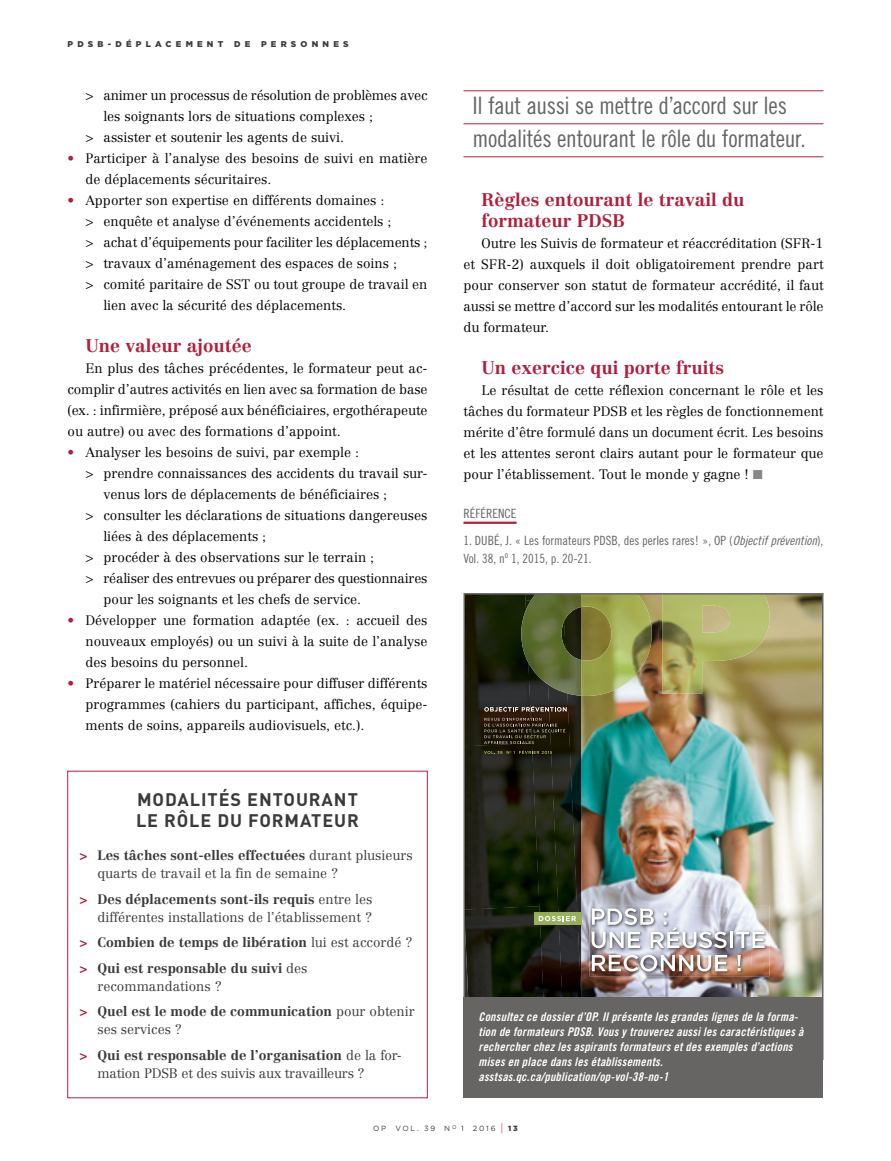
<style>
.page{position:relative;width:891px;height:1161px;background:#fff}
.page>*{position:absolute;margin:0;border:0;box-sizing:border-box;transform-origin:0 0}
.t1{font:24px/33px "Trade Gothic LT Pro Cn 18";letter-spacing:-.015em;color:#666564}
.t2{font:700 18px/21px "Centennial";color:#b0203e}
.t3{font:700 18px/21px "DIN";letter-spacing:.05em;color:#3b3a39}
.t4{font:300 13.5px/21px "Centennial";color:#000;text-align:justify}
.t5{font:300 13.5px/18px "Centennial";color:#3b3a39}
.t6{font:700 13.5px/25.5px "Centennial";color:#3b3a39}
.t7{font:12.75px/18px "Trade Gothic LT Pro Cn 18";color:#666564}
.t8{font:12px/15px "Trade Gothic LT Pro Bd Cn 20 Obl";letter-spacing:.02em;color:#fff}
.t9{font:900 8.4px "Gotham";letter-spacing:.5em;color:#3b3a39}
.t10{font:7.5px "Gotham";letter-spacing:.225em;color:#3b3a39}
.s1{color:#b0203e}
.s2{font-weight:900;color:#b0203e}
.s3{font-weight:700}
.s4{font-weight:300}
.s5{font-family:"European Pi Three";font-weight:400;font-size:15px;color:#878585}
.s6{font-family:"Trade Gothic LT Pro Cn 18 Obl"}
.s7{font-size:11.25px;color:#b0203e}
.s8{font-weight:900}
</style>
<div class="page">
<img style="left:581px;top:596px;width:240px;height:401px">
<img style="left:467px;top:596px;width:61px;height:147px">
<img style="left:528px;top:696px;width:20px;height:301px">
<img style="left:548px;top:696px;width:33px;height:301px">
<img style="left:467px;top:743px;width:72px;height:163px">
<img style="left:467px;top:906px;width:79px;height:91px">
<svg style="left:484px;top:706px;width:83px;height:6px"></svg>
<svg style="left:484px;top:718px;width:81px;height:26px;background:#352d1d"></svg>
<svg style="left:484px;top:750px;width:68px;height:4px"></svg>
<img style="left:589px;top:906px;width:160px;height:70px">
<img style="left:749px;top:906px;width:20px;height:70px">
<svg style="left:592px;top:908px;width:135px;height:40px"></svg>
<hr style="left:730px;top:932px;width:3px;height:16px;background:#fff">
<svg style="left:736px;top:932px;width:29px;height:16px"></svg>
<svg style="left:592px;top:955px;width:135px;height:17px"></svg>
<svg style="left:737px;top:955px;width:4px;height:16px"></svg>
<img style="left:534px;top:912px;width:47px;height:13px">
<svg style="left:539px;top:916px;width:37px;height:5px"></svg>
<img style="left:521px;top:596px;width:131px;height:100px">
<img style="left:662px;top:596px;width:108px;height:97px">
<div style="left:464px;top:593px;width:360px;height:467px;border:2px solid #666564"></div>
<hr style="left:464px;top:522px;width:53px;height:2px;background:#b0203e">
<hr style="left:464px;top:91px;width:360px;height:1px;background:#b0203e">
<hr style="left:464px;top:124px;width:360px;height:1px;background:#b0203e">
<hr style="left:464px;top:157px;width:360px;height:1px;background:#b0203e">
<div style="left:464px;top:997px;width:360px;height:101px;background:#666564"></div>
<p class="t9" style="left:68px;top:38px;width:157px">PDSB-DÉPLACEMENT</p>
<p class="t9" style="left:234px;top:38px;width:18px">D E</p>
<p class="t9" style="left:261px;top:38px;width:89px">PERSONNES</p>
<p class="t4" style="left:86px;top:85px;width:344px">&gt; animer un processus de résolution de problèmes avec</p>
<p class="t4" style="left:103px;top:106px;width:271px">les soignants lors de situations complexes ;</p>
<p class="t4" style="left:86px;top:127px;width:260px">&gt; assister et soutenir les agents de suivi.</p>
<p class="t4" style="left:85px;top:148px;width:344px;text-indent:-18px"><span class="s1">•</span> Participer à l’analyse des besoins de suivi en matière de déplacements sécuritaires.</p>
<p class="t4" style="left:67px;top:190px;width:319px"><span class="s1">•</span> Apporter son expertise en différents domaines :</p>
<p class="t4" style="left:85px;top:211px;width:308px">&gt; enquête et analyse d’événements accidentels ;</p>
<p class="t4" style="left:85px;top:232px;width:344px">&gt; achat d’équipements pour faciliter les déplacements ;</p>
<p class="t4" style="left:85px;top:253px;width:313px">&gt; travaux d’aménagement des espaces de soins ;</p>
<p class="t4" style="left:85px;top:274px;width:344px">&gt; comité paritaire de SST ou tout groupe de travail en</p>
<p class="t4" style="left:103px;top:295px;width:244px">lien avec la sécurité des déplacements.</p>
<h2 class="t2" style="left:86px;top:335px;width:168px">Une valeur ajoutée</h2>
<p class="t4" style="left:68px;top:358px;width:362px;text-indent:18px">En plus des tâches précédentes, le formateur peut ac&shy;complir d’autres activités en lien avec sa formation de base (ex. : infirmière, préposé aux bénéficiaires, ergothérapeute ou autre) ou avec des formations d’appoint.</p>
<p class="t4" style="left:68px;top:442px;width:293px"><span class="s1">•</span> Analyser les besoins de suivi, par exemple :</p>
<p class="t4" style="left:86px;top:463px;width:343px">&gt; prendre connaissances des accidents du travail sur-</p>
<p class="t4" style="left:103px;top:484px;width:285px">venus lors de déplacements de bénéficiaires ;</p>
<p class="t4" style="left:86px;top:505px;width:343px">&gt; consulter les déclarations de situations dangereuses</p>
<p class="t4" style="left:103px;top:526px;width:164px">liées à des déplacements ;</p>
<p class="t4" style="left:86px;top:547px;width:290px">&gt; procéder à des observations sur le terrain ;</p>
<p class="t4" style="left:86px;top:568px;width:343px">&gt; réaliser des entrevues ou préparer des questionnaires</p>
<p class="t4" style="left:103px;top:589px;width:259px">pour les soignants et les chefs de service.</p>
<p class="t4" style="left:85px;top:610px;width:344px;text-indent:-18px"><span class="s1">•</span> Développer une formation adaptée (ex. : accueil des nouveaux employés) ou un suivi à la suite de l’analyse des besoins du personnel.</p>
<p class="t4" style="left:85px;top:673px;width:344px;text-indent:-18px"><span class="s1">•</span> Préparer le matériel nécessaire pour diffuser différents programmes (cahiers du participant, affiches, équipe&shy;ments de soins, appareils audiovisuels, etc.).</p>
<h2 class="t3" style="left:136px;top:788px;width:224px">MODALITÉS ENTOURANT<br>LE RÔLE DU FORMATEUR</h2>
<p class="t5" style="left:97px;top:847px;width:317px;text-indent:-18px"><span class="s2">&gt;</span> <span class="s3">Les tâches sont-elles effectuées</span> durant plusieurs quarts de travail et la fin de semaine ?</p>
<p class="t5" style="left:80px;top:890px;width:294px;text-align:right"><span class="s2">&gt;</span> <span class="s3">Des déplacements sont-ils requis</span> entre les différentes installations de l’établissement ?</p>
<p class="t6" style="left:80px;top:930px;width:335px"><span class="s2">&gt;</span> Combien de temps de libération <span class="s4">lui est accordé ? </span><span class="s2">&gt;</span> Qui est responsable du suivi <span class="s4">des</span></p>
<p class="t6" style="left:80px;top:973px;width:337px;text-indent:18px"><span class="s4">recommandations ?<br></span><span class="s2">&gt;</span> Quel est le mode de communication <span class="s4">pour obtenir</span></p>
<p class="t6" style="left:80px;top:1017px;width:324px;text-indent:18px"><span class="s4">ses services ?<br></span><span class="s2">&gt;</span> Qui est responsable de l’organisation <span class="s4">de la for-</span></p>
<p class="t5" style="left:97px;top:1064px;width:269px">mation PDSB et des suivis aux travailleurs ?</p>
<h1 class="t1" style="left:472px;top:89px;width:335px">Il faut aussi se mettre d’accord sur les modalités entourant le rôle du formateur.</h1>
<h2 class="t2" style="left:482px;top:189px;width:265px">Règles entourant le travail du formateur PDSB</h2>
<p class="t4" style="left:464px;top:232px;width:362px;text-indent:18px">Outre les Suivis de formateur et réaccréditation (SFR-1 et SFR-2) auxquels il doit obligatoirement prendre part pour conserver son statut de formateur accrédité, il faut aussi se mettre d’accord sur les modalités entourant le rôle du formateur.</p>
<h2 class="t2" style="left:482px;top:357px;width:244px">Un exercice qui porte fruits</h2>
<p class="t4" style="left:464px;top:379px;width:361px;text-indent:18px">Le résultat de cette réflexion concernant le rôle et les tâches du formateur PDSB et les règles de fonctionnement mérite d’être formulé dans un document écrit. Les besoins et les attentes seront clairs autant pour le formateur que pour l’établissement. Tout le monde y gagne ! <span class="s5">K</span></p>
<p class="t7" style="left:464px;top:504px;width:55px">Référence</p>
<p class="t7" style="left:464px;top:531px;width:361px">1. DUBÉ, J. « Les formateurs PDSB, des perles rares! », OP (<span class="s6">Objectif prévention</span>),<br>Vol. 38, n<sup>o</sup> 1, 2015, p. 20-21.</p>
<p class="t8" style="left:478px;top:1009px;width:327px">Consultez ce dossier d’OP. Il présente les grandes lignes de la forma&shy;tion de formateurs PDSB. Vous y trouverez aussi les caractéristiques à rechercher chez les aspirants formateurs et des exemples d’actions mises en place dans les établissements. asstsas.qc.ca/publication/op-vol-38-no-1</p>
<p class="t10" style="left:373px;top:1124px;width:146px">OP VOL. 39 N<sup>O</sup> 1 2016 <span class="s7">|</span> <span class="s8">13</span></p>
</div>
